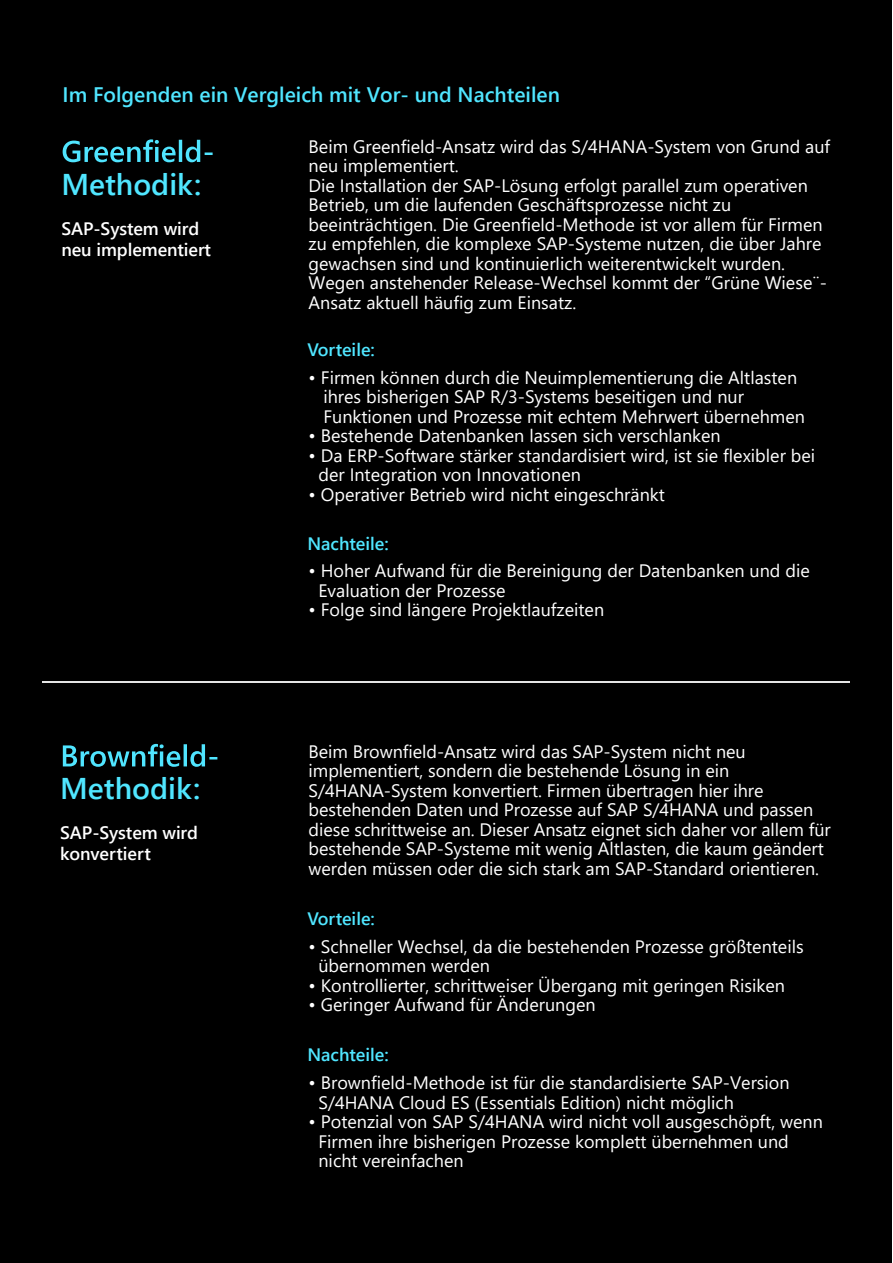
<style>
.page{position:relative;width:893px;height:1263px;background:#fff}
.page>*{position:absolute;margin:0;border:0;box-sizing:border-box;transform-origin:0 0}
.t1{font:600 30px "Segoe UI";color:#50e6ff}
.t2{font:600 21px "Segoe UI";color:#50e6ff}
.t3{font:18px/19.5px "Segoe UI";color:#fff}
.t4{font:600 18px/21.6px "Segoe UI";letter-spacing:-.005em;color:#fff}
.t5{font:600 18px "Segoe UI";color:#50e6ff}
</style>
<div class="page">
<div style="left:0;top:0;width:892px;height:1263px;background:#000"></div>
<hr style="left:42px;top:681px;width:807px;height:2px;background:#e5e5e5">
<svg style="left:63px;top:139px;width:150px;height:23px"></svg>
<svg style="left:63px;top:744px;width:154px;height:23px"></svg>
<p class="t2" style="left:63px;top:75px;width:499px">Im Folgenden ein Vergleich mit Vor- und Nachteilen</p>
<h1 class="t1" style="left:61px;top:156px;width:141px">Methodik:</h1>
<p class="t4" style="left:61px;top:216px;width:151px">SAP-System wird neu implementiert</p>
<h1 class="t1" style="left:60px;top:760px;width:141px">Methodik:</h1>
<p class="t4" style="left:60px;top:821px;width:139px;line-height:21px">SAP-System wird konvertiert</p>
<p class="t3" style="left:309px;top:135px;width:523px">Beim Greenfield-Ansatz wird das S/4HANA-System von Grund auf neu implementiert.<br>Die Installation der SAP-Lösung erfolgt parallel zum operativen Betrieb, um die laufenden Geschäftsprozesse nicht zu beeinträchtigen. Die Greenfield-Methode ist vor allem für Firmen zu empfehlen, die komplexe SAP-Systeme nutzen, die über Jahre gewachsen sind und kontinuierlich weiterentwickelt wurden.<br>Wegen anstehender Release-Wechsel kommt der “Grüne Wiese¨- Ansatz aktuell häufig zum Einsatz.</p>
<p class="t5" style="left:307px;top:333px;width:69px">Vorteile:</p>
<p class="t3" style="left:323px;top:366px;width:483px;text-indent:-15px">• Firmen können durch die Neuimplementierung die Altlasten ihres bisherigen SAP R/3-Systems beseitigen und nur<br>Funktionen und Prozesse mit echtem Mehrwert übernehmen</p>
<p class="t3" style="left:309px;top:425px;width:414px">• Bestehende Datenbanken lassen sich verschlanken</p>
<p class="t3" style="left:318px;top:444px;width:498px;text-indent:-10px">• Da ERP-Software stärker standardisiert wird, ist sie flexibler bei der Integration von Innovationen</p>
<p class="t3" style="left:309px;top:483px;width:358px">• Operativer Betrieb wird nicht eingeschränkt</p>
<p class="t5" style="left:307px;top:526px;width:83px">Nachteile:</p>
<p class="t3" style="left:318px;top:560px;width:493px;text-indent:-10px">• Hoher Aufwand für die Bereinigung der Datenbanken und die<br>Evaluation der Prozesse</p>
<p class="t3" style="left:309px;top:599px;width:297px">• Folge sind längere Projektlaufzeiten</p>
<p class="t3" style="left:309px;top:740px;width:524px">Beim Brownfield-Ansatz wird das SAP-System nicht neu implementiert, sondern die bestehende Lösung in ein S/4HANA-System konvertiert. Firmen übertragen hier ihre bestehenden Daten und Prozesse auf SAP S/4HANA und passen diese schrittweise an. Dieser Ansatz eignet sich daher vor allem für bestehende SAP-Systeme mit wenig Altlasten, die kaum geändert werden müssen oder die sich stark am SAP-Standard orientieren.</p>
<p class="t5" style="left:307px;top:901px;width:69px">Vorteile:</p>
<p class="t3" style="left:318px;top:935px;width:487px;text-indent:-10px">• Schneller Wechsel, da die bestehenden Prozesse größtenteils übernommen werden</p>
<p class="t3" style="left:309px;top:974px;width:478px">• Kontrollierter, schrittweiser Übergang mit geringen Risiken</p>
<p class="t3" style="left:309px;top:993px;width:289px">• Geringer Aufwand für Änderungen</p>
<p class="t5" style="left:307px;top:1038px;width:83px">Nachteile:</p>
<p class="t3" style="left:318px;top:1071px;width:473px;text-indent:-10px">• Brownfield-Methode ist für die standardisierte SAP-Version<br>S/4HANA Cloud ES (Essentials Edition) nicht möglich</p>
<p class="t3" style="left:318px;top:1110px;width:506px;text-indent:-10px">• Potenzial von SAP S/4HANA wird nicht voll ausgeschöpft, wenn<br>Firmen ihre bisherigen Prozesse komplett übernehmen und nicht vereinfachen</p>
</div>
